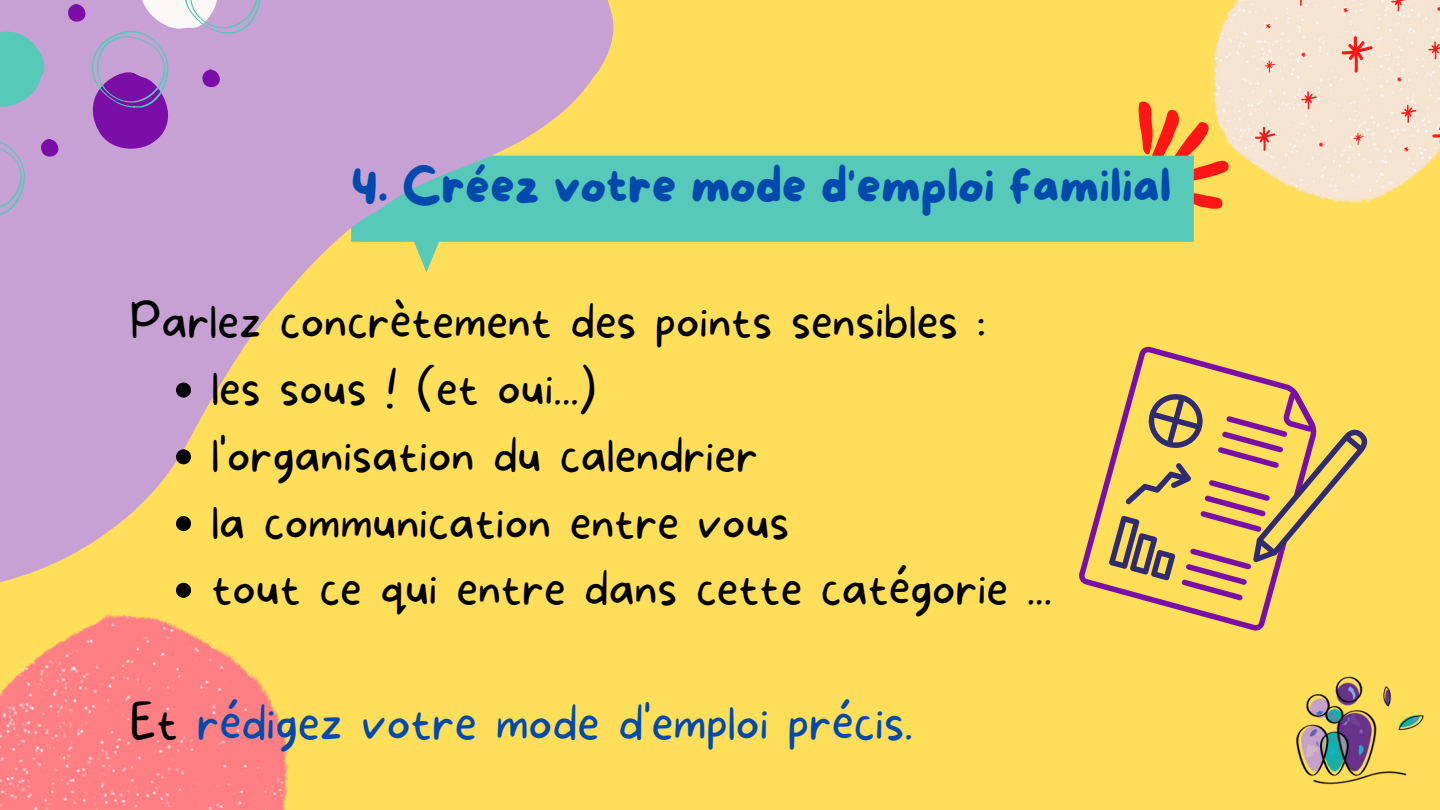
<style>
.page{position:relative;width:1440px;height:810px;background:#ffde59}
.page>*{position:absolute;margin:0;border:0;box-sizing:border-box;transform-origin:0 0}
.t1{font:100 48.7px "More Sugar";color:#004aad}
.t2{font:48.5px "More Sugar";color:#004aad}
.t3{font:100 47.7px/66.8px "More Sugar";color:#000}
.s1{color:#000}
</style>
<div class="page">
<svg style="left:1125px;top:101px;width:98px;height:108px"></svg>
<div style="left:754px;top:156px;width:440px;height:86px;background:#56c9b8"></div>
<svg style="left:0;top:0;width:754px;height:583px"></svg>
<svg style="left:0;top:0;width:278px;height:234px;background:#bc9acf"></svg>
<img style="left:1213px;top:0;width:227px;height:203px">
<svg style="left:1397px;top:77px;width:5px;height:5px"></svg>
<svg style="left:1319px;top:142px;width:5px;height:5px"></svg>
<svg style="left:1301px;top:53px;width:5px;height:4px"></svg>
<svg style="left:1404px;top:147px;width:5px;height:5px"></svg>
<svg style="left:1266px;top:24px;width:5px;height:5px"></svg>
<svg style="left:1437px;top:7px;width:3px;height:4px"></svg>
<svg style="left:1343px;top:8px;width:5px;height:5px"></svg>
<svg style="left:1342px;top:36px;width:31px;height:37px"></svg>
<svg style="left:1255px;top:127px;width:20px;height:24px"></svg>
<svg style="left:1432px;top:119px;width:8px;height:37px"></svg>
<svg style="left:1391px;top:0;width:16px;height:11px"></svg>
<svg style="left:1294px;top:0;width:15px;height:6px"></svg>
<svg style="left:1401px;top:105px;width:15px;height:18px"></svg>
<svg style="left:1428px;top:41px;width:12px;height:18px"></svg>
<svg style="left:1265px;top:60px;width:10px;height:12px"></svg>
<svg style="left:1353px;top:133px;width:11px;height:12px"></svg>
<svg style="left:1301px;top:91px;width:16px;height:18px"></svg>
<img style="left:0;top:614px;width:289px;height:196px">
<svg style="left:176px;top:383px;width:15px;height:15px"></svg>
<svg style="left:176px;top:449px;width:15px;height:15px"></svg>
<svg style="left:176px;top:516px;width:15px;height:15px"></svg>
<svg style="left:176px;top:583px;width:15px;height:15px"></svg>
<svg style="left:1079px;top:346px;width:215px;height:285px"></svg>
<svg style="left:1109px;top:388px;width:259px;height:213px"></svg>
<img style="left:1296px;top:676px;width:128px;height:109px">
<p class="t2" style="left:351px;top:160px;width:822px">4. Créez votre mode d'emploi familial</p>
<p class="t3" style="left:130px;top:290px;width:857px">Parlez concrètement des points sensibles :</p>
<p class="t3" style="left:211px;top:356px;width:842px">les sous ! (et oui...)<br>l'organisation du calendrier<br>la communication entre vous<br>tout ce qui entre dans cette catégorie ...</p>
<p class="t1" style="left:130px;top:694px;width:784px"><span class="s1">Et</span> rédigez votre mode d'emploi précis.</p>
</div>
